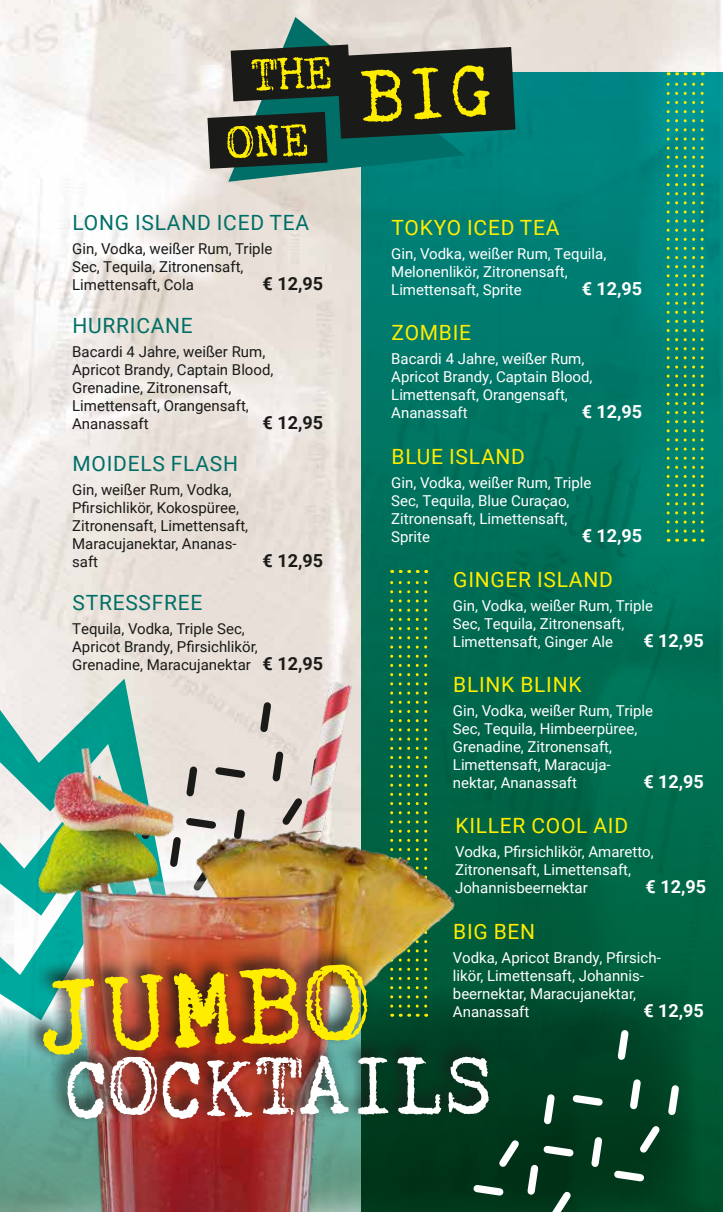
<style>
.page{position:relative;width:723px;height:1212px;background:#fff}
.page>*{position:absolute;margin:0;border:0;box-sizing:border-box;transform-origin:0 0}
.t1{font:114px "Kingthings Trypewriter 2";color:#ffed00}
.t2{font:87.45px "Kingthings Trypewriter 2";letter-spacing:-.04em;color:#fff}
.t3{font:21px "Roboto";letter-spacing:.035em;color:#ffed00}
.t4{font:21px "Roboto";letter-spacing:.035em;color:#006f67}
.t5{font:700 18px "Roboto";color:#fff}
.t6{font:700 18px "Roboto";color:#1a1a18}
.t7{font:15px/18px "Roboto";color:#fff}
.t8{font:15px/18px "Roboto";color:#1a1a18}
.s1{font-weight:700;font-size:18px}
</style>
<div class="page">
<img style="left:0;top:0;width:721px;height:543px">
<div style="left:361px;top:72px;width:362px;height:1140px;background:linear-gradient(to bottom,#018983,#00542a)"></div>
<svg style="left:464px;top:973px;width:240px;height:239px;background:#004c2d"></svg>
<svg style="left:469px;top:1075px;width:214px;height:137px;background:#164a30"></svg>
<svg style="left:613px;top:1025px;width:20px;height:39px"></svg>
<svg style="left:666px;top:72px;width:3px;height:459px"></svg>
<svg style="left:675px;top:72px;width:11px;height:459px;background:#20956e"></svg>
<svg style="left:692px;top:72px;width:11px;height:459px;background:#20956e"></svg>
<img style="left:0;top:543px;width:464px;height:669px">
<svg style="left:48px;top:1036px;width:447px;height:90px;background:#514739"></svg>
<img style="left:24px;top:945px;width:350px;height:117px">
<svg style="left:228px;top:17px;width:237px;height:165px;background:#a4c0b8"></svg>
<img style="left:712px;top:6px;width:11px;height:703px">
<svg style="left:207px;top:45px;width:308px;height:124px;background:#27413e"></svg>
<h3 class="t4" style="left:73px;top:208px;width:238px">LONG ISLAND ICED TEA</h3>
<p class="t8" style="left:72px;top:239px;width:202px">Gin, Vodka, weißer Rum, Triple<br>Sec, Tequila, Zitronensaft,<br>Limettensaft, Cola</p>
<p class="t6" style="left:263px;top:271px;width:62px">€ 12,95</p>
<h3 class="t4" style="left:73px;top:310px;width:122px">HURRICANE</h3>
<p class="t8" style="left:72px;top:342px;width:203px">Bacardi 4 Jahre, weißer Rum,<br>Apricot Brandy, Captain Blood,<br>Grenadine, Zitronensaft,<br>Limettensaft, Orangensaft,<br>Ananassaft</p>
<p class="t6" style="left:263px;top:410px;width:62px">€ 12,95</p>
<h3 class="t4" style="left:73px;top:449px;width:167px">MOIDELS FLASH</h3>
<p class="t8" style="left:72px;top:480px;width:177px">Gin, weißer Rum, Vodka,<br>Pfirsichlikör, Kokospüree,<br>Zitronensaft, Limettensaft,<br>Maracujanektar, Ananas&shy;saft</p>
<p class="t6" style="left:263px;top:548px;width:62px">€ 12,95</p>
<h3 class="t4" style="left:73px;top:588px;width:131px">STRESSFREE</h3>
<p class="t8" style="left:72px;top:619px;width:252px">Tequila, Vodka, Triple Sec,<br>Apricot Brandy, Pfirsichlikör,<br>Grenadine, Maracujanektar <span class="s1">€ 12,95</span></p>
<h3 class="t3" style="left:392px;top:213px;width:169px">TOKYO ICED TEA</h3>
<p class="t7" style="left:391px;top:244px;width:217px">Gin, Vodka, weißer Rum, Tequila,<br>Melonenlikör, Zitronensaft,<br>Limettensaft, Sprite</p>
<p class="t5" style="left:582px;top:276px;width:62px">€ 12,95</p>
<h3 class="t3" style="left:392px;top:318px;width:81px">ZOMBIE</h3>
<p class="t7" style="left:391px;top:350px;width:203px">Bacardi 4 Jahre, weißer Rum,<br>Apricot Brandy, Captain Blood,<br>Limettensaft, Orangensaft,<br>Ananassaft</p>
<p class="t5" style="left:582px;top:399px;width:62px">€ 12,95</p>
<h3 class="t3" style="left:392px;top:441px;width:135px">BLUE ISLAND</h3>
<p class="t7" style="left:391px;top:473px;width:202px">Gin, Vodka, weißer Rum, Triple<br>Sec, Tequila, Blue Curaçao,<br>Zitronensaft, Limettensaft,<br>Sprite</p>
<p class="t5" style="left:582px;top:523px;width:62px">€ 12,95</p>
<h3 class="t3" style="left:453px;top:565px;width:161px">GINGER ISLAND</h3>
<p class="t7" style="left:453px;top:596px;width:202px">Gin, Vodka, weißer Rum, Triple<br>Sec, Tequila, Zitronensaft,<br>Limettensaft, Ginger Ale</p>
<p class="t5" style="left:643px;top:628px;width:62px">€ 12,95</p>
<h3 class="t3" style="left:453px;top:670px;width:130px">BLINK BLINK</h3>
<p class="t7" style="left:453px;top:701px;width:202px">Gin, Vodka, weißer Rum, Triple<br>Sec, Tequila, Himbeerpüree,<br>Grenadine, Zitronensaft,<br>Limettensaft, Maracuja&shy;nektar, Ananassaft</p>
<p class="t5" style="left:643px;top:769px;width:62px">€ 12,95</p>
<h3 class="t3" style="left:455px;top:811px;width:174px">KILLER COOL AID</h3>
<p class="t7" style="left:455px;top:842px;width:200px">Vodka, Pfirsichlikör, Amaretto,<br>Zitronensaft, Limettensaft,<br>Johannisbeernektar</p>
<p class="t5" style="left:645px;top:874px;width:62px">€ 12,95</p>
<h3 class="t3" style="left:453px;top:916px;width:83px">BIG BEN</h3>
<p class="t7" style="left:453px;top:947px;width:209px">Vodka, Apricot Brandy, Pfirsich&shy;likör, Limettensaft, Johannis&shy;beernektar, Maracujanektar,<br>Ananassaft</p>
<h1 class="t1" style="left:32px;top:956px;width:336px;rotate:-3deg">JUMBO</h1>
<p class="t5" style="left:643px;top:997px;width:62px">€ 12,95</p>
<h2 class="t2" style="left:61px;top:1038px;width:435px">COCKTAILS</h2>
</div>
